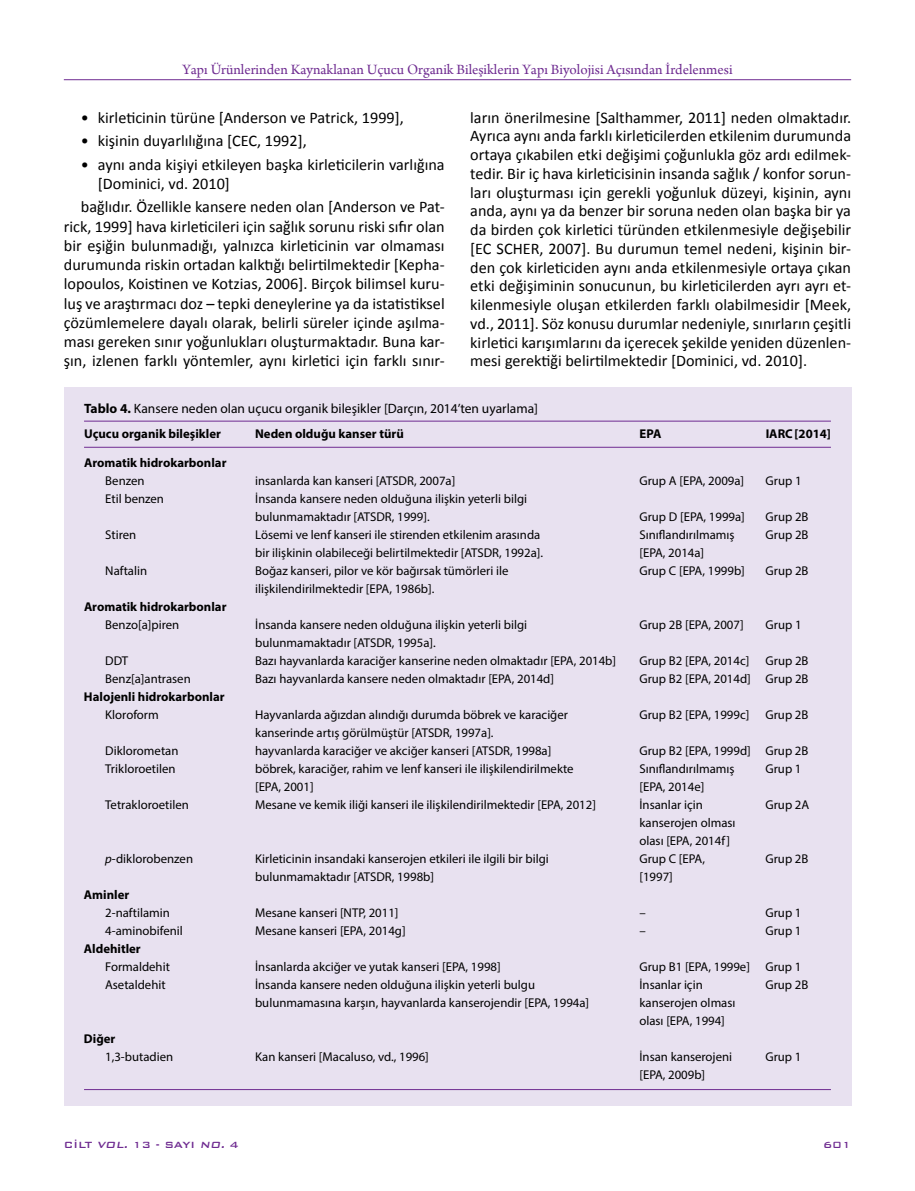
<style>
.page{position:relative;width:915px;height:1191px;background:#fff}
.page>*{position:absolute;margin:0;border:0;box-sizing:border-box;transform-origin:0 0}
.t1{font:16.2px/18.8px "Calibri";color:#000;text-align:justify}
.t2{font:15px "Arno Pro";color:#6f2c91}
.t3{font:13.5px "Myriad Pro";color:#000}
.t4{font:12.75px/18px "Myriad Pro";color:#000}
.t5{font:700 12.75px "Myriad Pro";color:#000}
.t6{font:500 12px "Bank Gothic BT";color:#6f2c91}
.s1{font-weight:700}
.s2{font-style:italic}
</style>
<div class="page">
<hr style="left:64px;top:79px;width:786px;height:1px;background:#6f2c91">
<div style="left:64px;top:387px;width:786px;height:718px;background:#e8e1f0"></div>
<hr style="left:84px;top:447px;width:746px;height:1px;background:#6f2c91">
<hr style="left:84px;top:421px;width:746px;height:1px;background:#6f2c91">
<hr style="left:84px;top:1089px;width:746px;height:1px;background:#6f2c91">
<p class="t2" style="left:182px;top:61px;width:551px">Yapı Ürünlerinden Kaynaklanan Uçucu Organik Bileşiklerin Yapı Biyolojisi Açısından İrdelenmesi</p>
<p class="t1" style="left:81px;top:108px;width:324px">• kirleticinin türüne [Anderson ve Patrick, 1999],</p>
<p class="t1" style="left:81px;top:131px;width:227px">• kişinin duyarlılığına [CEC, 1992],</p>
<p class="t1" style="left:98px;top:155px;width:348px;line-height:19.2px;text-indent:-17px">• aynı anda kişiyi etkileyen başka kirleticilerin varlığına [Dominici, vd. 2010]</p>
<p class="t1" style="left:64px;top:197px;width:382px;line-height:19.2px;text-indent:17px">bağlıdır. Özellikle kansere neden olan [Anderson ve Pat&shy;rick, 1999] hava kirleticileri için sağlık sorunu riski sıfır olan bir eşiğin bulunmadığı, yalnızca kirleticinin var olmaması durumunda riskin ortadan kalktığı belirtilmektedir [Kepha&shy;lopoulos, Koistinen ve Kotzias, 2006]. Birçok bilimsel kuru&shy;luş ve araştırmacı doz – tepki deneylerine ya da istatistiksel çözümlemelere dayalı olarak, belirli süreler içinde aşılma&shy;ması gereken sınır yoğunlukları oluşturmaktadır. Buna kar&shy;şın, izlenen farklı yöntemler, aynı kirletici için farklı sınır-</p>
<p class="t1" style="left:470px;top:108px;width:382px">ların önerilmesine [Salthammer, 2011] neden olmaktadır.<br>Ayrıca aynı anda farklı kirleticilerden etkilenim durumunda ortaya çıkabilen etki değişimi çoğunlukla göz ardı edilmek&shy;tedir. Bir iç hava kirleticisinin insanda sağlık / konfor sorun&shy;ları oluşturması için gerekli yoğunluk düzeyi, kişinin, aynı anda, aynı ya da benzer bir soruna neden olan başka bir ya da birden çok kirletici türünden etkilenmesiyle değişebilir [EC SCHER, 2007]. Bu durumun temel nedeni, kişinin bir&shy;den çok kirleticiden aynı anda etkilenmesiyle ortaya çıkan etki değişiminin sonucunun, bu kirleticilerden ayrı ayrı et&shy;kilenmesiyle oluşan etkilerden farklı olabilmesidir [Meek, vd., 2011]. Söz konusu durumlar nedeniyle, sınırların çeşitli kirletici karışımlarını da içerecek şekilde yeniden düzenlen&shy;mesi gerektiği belirtilmektedir [Dominici, vd. 2010].</p>
<p class="t3" style="left:84px;top:400px;width:455px"><span class="s1">Tablo 4.</span> Kansere neden olan uçucu organik bileşikler [Darçın, 2014’ten uyarlama]</p>
<p class="t5" style="left:84px;top:425px;width:138px">Uçucu organik bileşikler</p>
<p class="t5" style="left:255px;top:425px;width:150px">Neden olduğu kanser türü</p>
<p class="t5" style="left:639px;top:425px;width:23px">EPA</p>
<p class="t5" style="left:765px;top:425px;width:67px">IARC [2014]</p>
<p class="t5" style="left:84px;top:454px;width:144px">Aromatik hidrokarbonlar</p>
<p class="t4" style="left:105px;top:471px;width:41px">Benzen</p>
<p class="t4" style="left:255px;top:471px;width:201px">insanlarda kan kanseri [ATSDR, 2007a]</p>
<p class="t4" style="left:639px;top:471px;width:106px">Grup A [EPA, 2009a]</p>
<p class="t4" style="left:765px;top:471px;width:37px">Grup 1</p>
<p class="t4" style="left:105px;top:489px;width:60px">Etil benzen</p>
<p class="t4" style="left:255px;top:489px;width:273px">İnsanda kansere neden olduğuna ilişkin yeterli bilgi bulunmamaktadır [ATSDR, 1999].</p>
<p class="t4" style="left:639px;top:507px;width:107px">Grup D [EPA, 1999a]</p>
<p class="t4" style="left:765px;top:507px;width:44px">Grup 2B</p>
<p class="t4" style="left:105px;top:525px;width:32px">Stiren</p>
<p class="t4" style="left:255px;top:525px;width:286px">Lösemi ve lenf kanseri ile stirenden etkilenim arasında</p>
<p class="t4" style="left:639px;top:525px;width:97px">Sınıflandırılmamış</p>
<p class="t4" style="left:765px;top:525px;width:44px">Grup 2B</p>
<p class="t4" style="left:255px;top:543px;width:289px">bir ilişkinin olabileceği belirtilmektedir [ATSDR, 1992a].</p>
<p class="t4" style="left:639px;top:543px;width:66px">[EPA, 2014a]</p>
<p class="t4" style="left:105px;top:561px;width:43px">Naftalin</p>
<p class="t4" style="left:255px;top:561px;width:255px">Boğaz kanseri, pilor ve kör bağırsak tümörleri ile</p>
<p class="t4" style="left:639px;top:561px;width:107px">Grup C [EPA, 1999b]</p>
<p class="t4" style="left:765px;top:561px;width:44px">Grup 2B</p>
<p class="t4" style="left:255px;top:579px;width:181px">ilişkilendirilmektedir [EPA, 1986b].</p>
<p class="t5" style="left:84px;top:598px;width:144px">Aromatik hidrokarbonlar</p>
<p class="t4" style="left:105px;top:615px;width:75px">Benzo[a]piren</p>
<p class="t4" style="left:255px;top:615px;width:273px">İnsanda kansere neden olduğuna ilişkin yeterli bilgi</p>
<p class="t4" style="left:639px;top:615px;width:106px">Grup 2B [EPA, 2007]</p>
<p class="t4" style="left:765px;top:615px;width:37px">Grup 1</p>
<p class="t4" style="left:255px;top:633px;width:182px">bulunmamaktadır [ATSDR, 1995a].</p>
<p class="t4" style="left:105px;top:651px;width:25px">DDT</p>
<p class="t4" style="left:255px;top:651px;width:362px">Bazı hayvanlarda karaciğer kanserine neden olmaktadır [EPA, 2014b]</p>
<p class="t4" style="left:639px;top:651px;width:111px">Grup B2 [EPA, 2014c]</p>
<p class="t4" style="left:765px;top:651px;width:44px">Grup 2B</p>
<p class="t4" style="left:105px;top:669px;width:87px">Benz[a]antrasen</p>
<p class="t4" style="left:255px;top:669px;width:300px">Bazı hayvanlarda kansere neden olmaktadır [EPA, 2014d]</p>
<p class="t4" style="left:639px;top:669px;width:170px">Grup B2 [EPA, 2014d] Grup 2B</p>
<p class="t5" style="left:84px;top:688px;width:142px">Halojenli hidrokarbonlar</p>
<p class="t4" style="left:105px;top:705px;width:55px">Kloroform</p>
<p class="t4" style="left:255px;top:705px;width:314px">Hayvanlarda ağızdan alındığı durumda böbrek ve karaciğer</p>
<p class="t4" style="left:639px;top:705px;width:111px">Grup B2 [EPA, 1999c]</p>
<p class="t4" style="left:765px;top:705px;width:44px">Grup 2B</p>
<p class="t4" style="left:255px;top:723px;width:240px">kanserinde artış görülmüştür [ATSDR, 1997a].</p>
<p class="t4" style="left:105px;top:741px;width:75px">Diklorometan</p>
<p class="t4" style="left:255px;top:741px;width:298px">hayvanlarda karaciğer ve akciğer kanseri [ATSDR, 1998a]</p>
<p class="t4" style="left:639px;top:741px;width:170px">Grup B2 [EPA, 1999d] Grup 2B</p>
<p class="t4" style="left:105px;top:759px;width:72px">Trikloroetilen</p>
<p class="t4" style="left:255px;top:759px;width:320px">böbrek, karaciğer, rahim ve lenf kanseri ile ilişkilendirilmekte</p>
<p class="t4" style="left:639px;top:759px;width:97px">Sınıflandırılmamış</p>
<p class="t4" style="left:765px;top:759px;width:37px">Grup 1</p>
<p class="t4" style="left:255px;top:777px;width:60px">[EPA, 2001]</p>
<p class="t4" style="left:639px;top:777px;width:66px">[EPA, 2014e]</p>
<p class="t4" style="left:105px;top:795px;width:85px">Tetrakloroetilen</p>
<p class="t4" style="left:255px;top:795px;width:342px">Mesane ve kemik iliği kanseri ile ilişkilendirilmektedir [EPA, 2012]</p>
<p class="t4" style="left:639px;top:795px;width:65px">İnsanlar için</p>
<p class="t4" style="left:765px;top:795px;width:45px">Grup 2A</p>
<p class="t4" style="left:639px;top:813px;width:97px">kanserojen olması olası [EPA, 2014f]</p>
<p class="t4" style="left:105px;top:849px;width:89px"><span class="s2">p</span>-diklorobenzen</p>
<p class="t4" style="left:255px;top:849px;width:295px">Kirleticinin insandaki kanserojen etkileri ile ilgili bir bilgi</p>
<p class="t4" style="left:639px;top:849px;width:67px">Grup C [EPA,</p>
<p class="t4" style="left:765px;top:849px;width:44px">Grup 2B</p>
<p class="t4" style="left:255px;top:867px;width:180px">bulunmamaktadır [ATSDR, 1998b]</p>
<p class="t4" style="left:639px;top:867px;width:35px">[1997]</p>
<p class="t5" style="left:84px;top:886px;width:47px">Aminler</p>
<p class="t4" style="left:105px;top:903px;width:66px">2-naftilamin</p>
<p class="t4" style="left:255px;top:903px;width:145px">Mesane kanseri [NTP, 2011]</p>
<p class="t4" style="left:639px;top:903px;width:8px">–</p>
<p class="t4" style="left:765px;top:903px;width:37px">Grup 1</p>
<p class="t4" style="left:105px;top:921px;width:79px">4-aminobifenil</p>
<p class="t4" style="left:255px;top:921px;width:152px">Mesane kanseri [EPA, 2014g]</p>
<p class="t4" style="left:639px;top:921px;width:8px">–</p>
<p class="t4" style="left:765px;top:921px;width:37px">Grup 1</p>
<p class="t5" style="left:84px;top:940px;width:58px">Aldehitler</p>
<p class="t4" style="left:105px;top:957px;width:66px">Formaldehit</p>
<p class="t4" style="left:255px;top:957px;width:247px">İnsanlarda akciğer ve yutak kanseri [EPA, 1998]</p>
<p class="t4" style="left:639px;top:957px;width:163px">Grup B1 [EPA, 1999e] Grup 1</p>
<p class="t4" style="left:105px;top:975px;width:62px">Asetaldehit</p>
<p class="t4" style="left:255px;top:975px;width:281px">İnsanda kansere neden olduğuna ilişkin yeterli bulgu</p>
<p class="t4" style="left:639px;top:975px;width:65px">İnsanlar için</p>
<p class="t4" style="left:765px;top:975px;width:44px">Grup 2B</p>
<p class="t4" style="left:255px;top:993px;width:335px">bulunmamasına karşın, hayvanlarda kanserojendir [EPA, 1994a]</p>
<p class="t4" style="left:639px;top:993px;width:97px">kanserojen olması olası [EPA, 1994]</p>
<p class="t5" style="left:84px;top:1030px;width:33px">Diğer</p>
<p class="t4" style="left:105px;top:1047px;width:69px">1,3-butadien</p>
<p class="t4" style="left:255px;top:1047px;width:175px">Kan kanseri [Macaluso, vd., 1996]</p>
<p class="t4" style="left:639px;top:1047px;width:94px">İnsan kanserojeni</p>
<p class="t4" style="left:765px;top:1047px;width:37px">Grup 1</p>
<p class="t4" style="left:639px;top:1065px;width:67px">[EPA, 2009b]</p>
<p class="t6" style="left:64px;top:1138px;width:176px">CİLT <span class="s2">VOL.</span> 13 - SAYI <span class="s2">NO.</span> 4</p>
<p class="t6" style="left:823px;top:1138px;width:29px">601</p>
</div>
